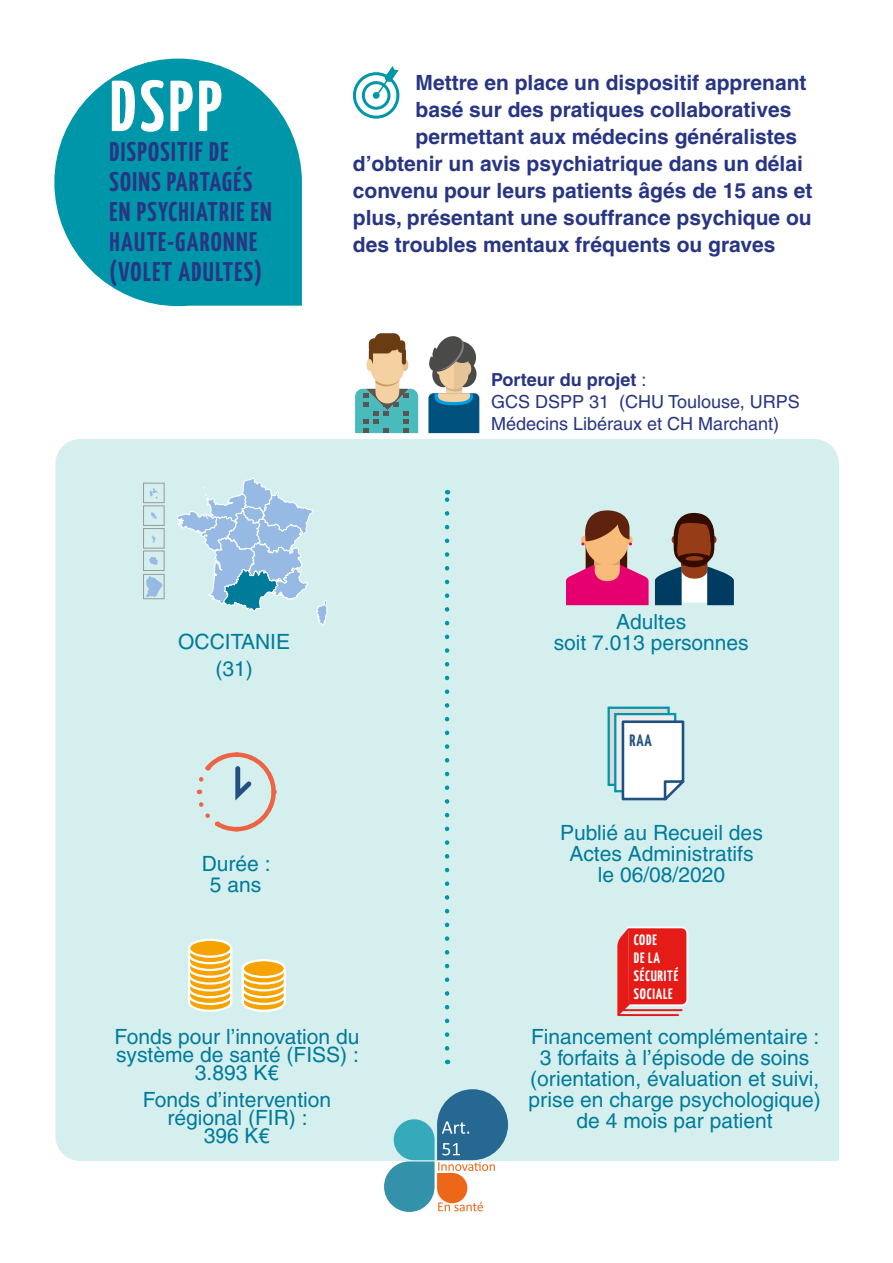
<style>
.page{position:relative;width:893px;height:1263px;background:#fff}
.page>*{position:absolute;margin:0;border:0;box-sizing:border-box;transform-origin:0 0}
.t1{font:700 72px "Yanone Kaffeesatz";color:#fff}
.t2{font:700 27px/30px "Yanone Kaffeesatz";letter-spacing:.05em;color:#283583}
.t3{font:21px/21px "Helvetica";color:#007b9a;text-align:center}
.t4{font:700 21px "Helvetica";color:#283583}
.t5{font:18px/21.6px "Helvetica";color:#283583}
.t6{font:700 16.5px "Yanone Kaffeesatz";color:#215182}
.t7{font:700 15px/18px "Yanone Kaffeesatz";letter-spacing:.05em;color:#fff}
.s1{font-weight:700}
</style>
<div class="page">
<div style="left:55px;top:439px;width:784px;height:722px;background:#d5efef"></div>
<svg style="left:384px;top:1089px;width:124px;height:123px"></svg>
<svg style="left:54px;top:59px;width:248px;height:247px;fill:#0096a9"></svg>
<div style="left:362px;top:81px;width:28px;height:29px;border:3px solid #0096a9;border-radius:50%"></div>
<div style="left:353px;top:72px;width:46px;height:47px;border:3px solid #0096a9;border-radius:50%"></div>
<div style="left:373px;top:92px;width:7px;height:7px;background:#0096a9;border-radius:50%"></div>
<svg style="left:375px;top:66px;width:24px;height:32px"></svg>
<svg style="left:445px;top:490px;width:4px;height:558px"></svg>
<svg style="left:355px;top:338px;width:63px;height:95px"></svg>
<hr style="left:369px;top:349px;width:4px;height:16px;background:#693c11;border-radius:2px">
<div style="left:366px;top:359px;width:7px;height:12px;background:#f5d1a2;border-radius:50%"></div>
<div style="left:402px;top:359px;width:6px;height:12px;background:#e1c196;border-radius:50%"></div>
<div style="left:369px;top:338px;width:23px;height:15px;background:#693c11;border-radius:5px"></div>
<div style="left:375px;top:333px;width:25px;height:17px;background:#693c11;border-radius:6px"></div>
<div style="left:398px;top:340px;width:7px;height:13px;background:#693c11;border-radius:4px"></div>
<hr style="left:402px;top:349px;width:4px;height:16px;background:#693c11;border-radius:2px">
<svg style="left:428px;top:336px;width:51px;height:97px"></svg>
<svg style="left:240px;top:966px;width:47px;height:47px"></svg>
<svg style="left:187px;top:946px;width:46px;height:67px"></svg>
<div style="left:189px;top:940px;width:42px;height:17px;background:#f6a200;border-radius:50%"></div>
<div style="left:188px;top:939px;width:44px;height:19px;border:2px solid #fff;border-radius:50%"></div>
<div style="left:243px;top:960px;width:42px;height:17px;background:#f6a200;border-radius:50%"></div>
<div style="left:242px;top:959px;width:44px;height:19px;border:2px solid #fff;border-radius:50%"></div>
<svg style="left:177px;top:478px;width:151px;height:148px"></svg>
<svg style="left:143px;top:483px;width:21px;height:116px"></svg>
<svg style="left:194px;top:750px;width:84px;height:84px"></svg>
<svg style="left:616px;top:925px;width:73px;height:94px"></svg>
<svg style="left:606px;top:705px;width:81px;height:97px"></svg>
<svg style="left:566px;top:510px;width:83px;height:95px"></svg>
<svg style="left:655px;top:513px;width:79px;height:92px"></svg>
<h1 class="t1" style="left:110px;top:62px;width:114px">DSPP</h1>
<p class="t2" style="left:109px;top:136px;width:164px">DISPOSITIF DE<br>SOINS PARTAGÉS<br>EN PSYCHIATRIE EN<br>HAUTE-GARONNE (VOLET ADULTES)</p>
<p class="t4" style="left:416px;top:69px;width:392px">Mettre en place un dispositif apprenant</p>
<p class="t4" style="left:416px;top:96px;width:377px">basé sur des pratiques collaboratives</p>
<p class="t4" style="left:416px;top:123px;width:383px">permettant aux médecins généralistes</p>
<p class="t4" style="left:353px;top:150px;width:451px">d’obtenir un avis psychiatrique dans un délai</p>
<p class="t4" style="left:353px;top:177px;width:461px">convenu pour leurs patients âgés de 15 ans et</p>
<p class="t4" style="left:353px;top:204px;width:460px">plus, présentant une souffrance psychique ou</p>
<p class="t4" style="left:353px;top:231px;width:424px">des troubles mentaux fréquents ou graves</p>
<p class="t5" style="left:491px;top:369px;width:310px"><span class="s1">Porteur du projet</span> :<br>GCS DSPP 31 (CHU Toulouse, URPS<br>Médecins Libéraux et CH Marchant)</p>
<p class="t3" style="left:178px;top:628px;width:113px;line-height:27px">OCCITANIE (31)</p>
<p class="t3" style="left:202px;top:853px;width:70px">Durée :<br>5 ans</p>
<p class="t3" style="left:554px;top:611px;width:196px">Adultes<br>soit 7.013 personnes</p>
<p class="t6" style="left:629px;top:730px;width:24px">RAA</p>
<p class="t3" style="left:560px;top:822px;width:204px">Publié au Recueil des<br>Actes Administratifs le 06/08/2020</p>
<p class="t7" style="left:634px;top:930px;width:46px">CODE<br>DE LA<br>SÉCURITÉ<br>SOCIALE</p>
<p class="t3" style="left:115px;top:1027px;width:246px;line-height:18px">Fonds pour l’innovation du système de santé (FISS) :<br>3.893 K€</p>
<p class="t3" style="left:143px;top:1090px;width:190px;line-height:18px">Fonds d’intervention régional (FIR) :<br>396 K€</p>
<p class="t3" style="left:529px;top:1026px;width:294px">Financement complémentaire :<br>3 forfaits à l’épisode de soins (orientation, évaluation et suivi, prise en charge psychologique) de 4 mois par patient</p>
</div>
